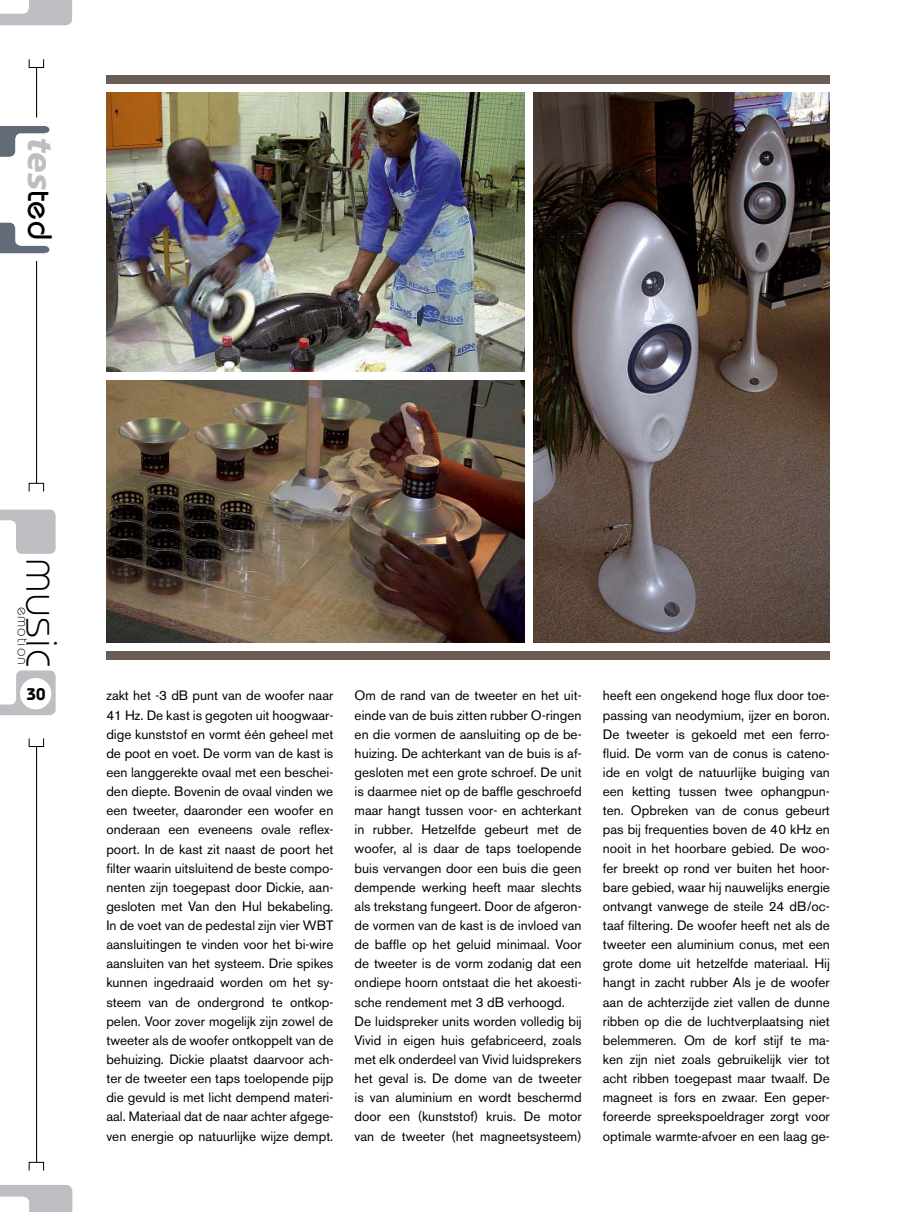
<style>
.page{position:relative;width:915px;height:1212px;background:#fff}
.page>*{position:absolute;margin:0;border:0;box-sizing:border-box;transform-origin:0 0}
.t1{font:300 47.85px "Bauhaus";color:#000}
.t2{font:italic 900 33.9px "Frutiger";color:#bdbec1}
.t3{font:600 16.95px "Bauhaus";color:#000}
.t4{font:300 15.3px "Bauhaus";letter-spacing:.065em;color:#000}
.t5{font:13.5px/19.2px "Akzidenz Grotesk BE";color:#000;text-align:justify}
.s1{font-family:"Bauhaus";font-weight:500;font-style:normal;color:#000}
</style>
<div class="page">
<img style="left:106px;top:380px;width:418px;height:263px">
<img style="left:533px;top:92px;width:296px;height:551px">
<img style="left:106px;top:92px;width:418px;height:280px">
<div style="left:106px;top:75px;width:723px;height:9px;background:#6b5c56"></div>
<div style="left:106px;top:651px;width:723px;height:9px;background:#6b5c56"></div>
<svg style="left:0;top:0;width:72px;height:25px"></svg>
<svg style="left:0;top:670px;width:56px;height:45px"></svg>
<svg style="left:0;top:510px;width:56px;height:44px"></svg>
<svg style="left:0;top:1185px;width:72px;height:27px"></svg>
<hr style="left:36px;top:67px;width:1px;height:51px;background:#000">
<div style="left:29px;top:59px;width:15px;height:9px;border:1px solid #000"></div>
<hr style="left:36px;top:746px;width:1px;height:416px;background:#000">
<div style="left:29px;top:738px;width:15px;height:9px;border:1px solid #000"></div>
<div style="left:29px;top:1162px;width:15px;height:9px;border:1px solid #000"></div>
<div style="left:20px;top:678px;width:31px;height:31px;background:#fff;border-radius:50%"></div>
<div style="left:29px;top:483px;width:15px;height:9px;border:1px solid #000"></div>
<hr style="left:36px;top:261px;width:1px;height:222px;background:#000">
<svg style="left:0;top:223px;width:49px;height:30px"></svg>
<svg style="left:0;top:126px;width:49px;height:31px"></svg>
<h2 class="t2" style="left:54px;top:137px;width:104px;rotate:90deg">tes<span class="s1">ted</span></h2>
<h1 class="t1" style="left:60px;top:558px;width:111px;rotate:90deg">music</h1>
<p class="t4" style="left:28px;top:607px;width:59px;rotate:90deg">emotion</p>
<p class="t3" style="left:27px;top:688px;width:20px">30</p>
<p class="t5" style="left:106px;top:687px;width:228px">zakt het -3 dB punt van de woofer naar 41 Hz. De kast is gegoten uit hoogwaar&shy;dige kunststof en vormt één geheel met de poot en voet. De vorm van de kast is een langgerekte ovaal met een beschei&shy;den diepte. Bovenin de ovaal vinden we een tweeter, daaronder een woofer en onderaan een eveneens ovale reflex&shy;poort. In de kast zit naast de poort het filter waarin uitsluitend de beste compo&shy;nenten zijn toegepast door Dickie, aan&shy;gesloten met Van den Hul bekabeling.<br>In de voet van de pedestal zijn vier WBT aansluitingen te vinden voor het bi-wire aansluiten van het systeem. Drie spikes kunnen ingedraaid worden om het sy&shy;steem van de ondergrond te ontkop&shy;pelen. Voor zover mogelijk zijn zowel de tweeter als de woofer ontkoppelt van de behuizing. Dickie plaatst daarvoor ach&shy;ter de tweeter een taps toelopende pijp die gevuld is met licht dempend materi&shy;aal. Materiaal dat de naar achter afgege&shy;ven energie op natuurlijke wijze dempt.</p>
<p class="t5" style="left:354px;top:687px;width:228px;text-align:left">Om de rand van de tweeter en het uit&shy;einde van de buis zitten rubber O-ringen en die vormen de aansluiting op de be&shy;huizing. De achterkant van de buis is af&shy;gesloten met een grote schroef. De unit is daarmee niet op de baffle geschroefd maar hangt tussen voor- en achterkant in rubber. Hetzelfde gebeurt met de woofer, al is daar de taps toelopende buis vervangen door een buis die geen dempende werking heeft maar slechts als trekstang fungeert. Door de afgeron&shy;de vormen van de kast is de invloed van de baffle op het geluid minimaal. Voor de tweeter is de vorm zodanig dat een ondiepe hoorn ontstaat die het akoesti&shy;sche rendement met 3 dB verhoogd.<br>De luidspreker units worden volledig bij Vivid in eigen huis gefabriceerd, zoals met elk onderdeel van Vivid luidsprekers het geval is. De dome van de tweeter is van aluminium en wordt beschermd door een (kunststof) kruis. De motor van de tweeter (het magneetsysteem)</p>
<p class="t5" style="left:602px;top:687px;width:228px">heeft een ongekend hoge flux door toe&shy;passing van neodymium, ijzer en boron.<br>De tweeter is gekoeld met een ferro&shy;fluid. De vorm van de conus is cateno&shy;ide en volgt de natuurlijke buiging van een ketting tussen twee ophangpun&shy;ten. Opbreken van de conus gebeurt pas bij frequenties boven de 40 kHz en nooit in het hoorbare gebied. De woo&shy;fer breekt op rond ver buiten het hoor&shy;bare gebied, waar hij nauwelijks energie ontvangt vanwege de steile 24 dB/oc&shy;taaf filtering. De woofer heeft net als de tweeter een aluminium conus, met een grote dome uit hetzelfde materiaal. Hij hangt in zacht rubber Als je de woofer aan de achterzijde ziet vallen de dunne ribben op die de luchtverplaatsing niet belemmeren. Om de korf stijf te ma&shy;ken zijn niet zoals gebruikelijk vier tot acht ribben toegepast maar twaalf. De magneet is fors en zwaar. Een geper&shy;foreerde spreekspoeldrager zorgt voor optimale warmte-afvoer en een laag ge-</p>
</div>
